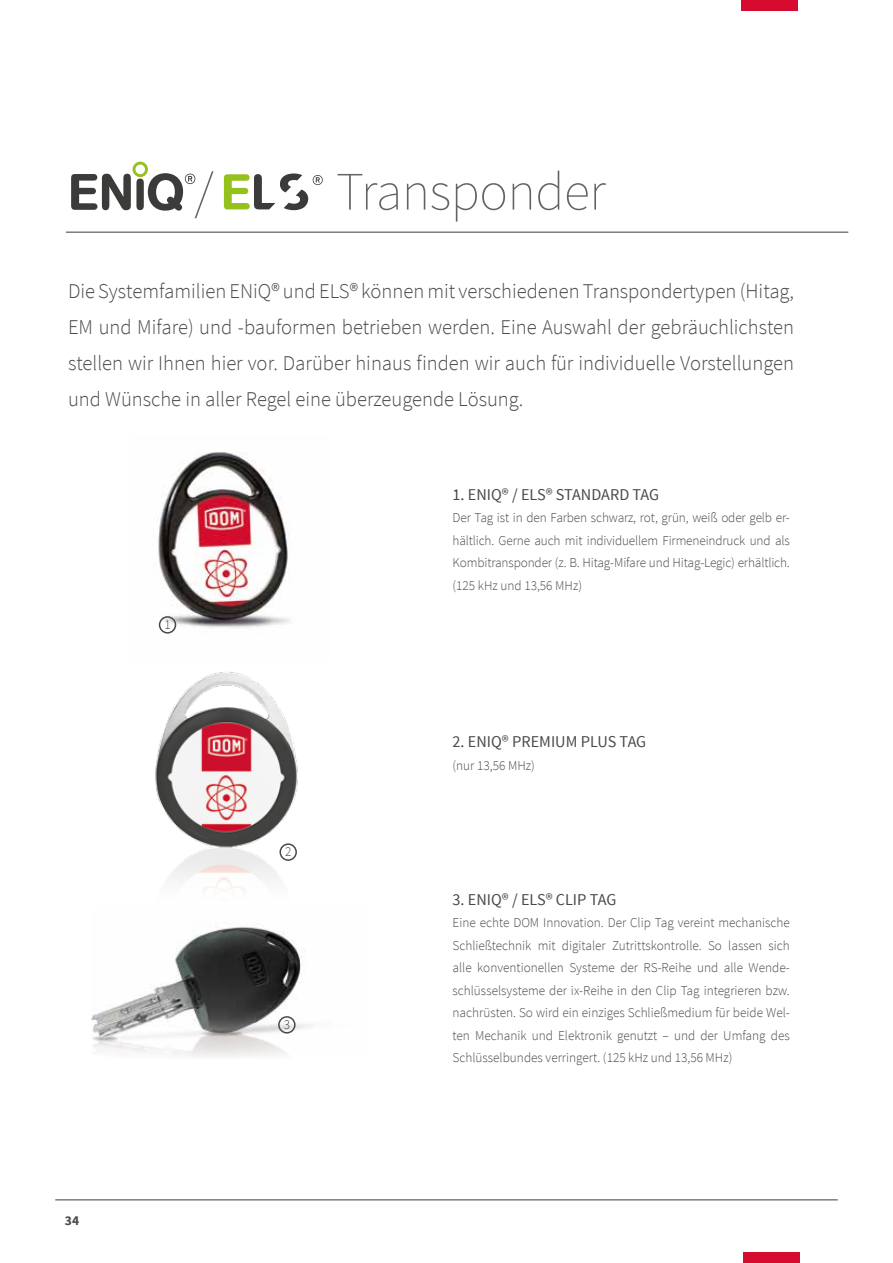
<style>
.page{position:relative;width:893px;height:1263px;background:#fff}
.page>*{position:absolute;margin:0;border:0;box-sizing:border-box;transform-origin:0 0}
.t1{font:200 54px "Source Sans Pro";letter-spacing:-.01em;color:#636362}
.t2{font:300 21px/36px "Source Sans Pro";color:#494948;text-align:justify}
.t3{font:16.5px "Source Sans Pro";color:#494948}
.t4{font:300 13.5px/22.5px "Source Sans Pro";color:#494948;text-align:justify}
.t5{font:700 13.5px "Source Sans Pro";color:#494948}
</style>
<div class="page">
<div style="left:741px;top:0;width:56px;height:11px;background:#d50c2f"></div>
<div style="left:743px;top:1252px;width:56px;height:11px;background:#d50c2f"></div>
<hr style="left:55px;top:1199px;width:783px;height:1px;background:#7d7d7d">
<img style="left:91px;top:925px;width:223px;height:131px">
<div style="left:278px;top:1016px;width:18px;height:17px;border:2px solid #494948;border-radius:50%"></div>
<img style="left:155px;top:672px;width:143px;height:222px">
<div style="left:279px;top:843px;width:18px;height:18px;border:2px solid #494948;border-radius:50%"></div>
<hr style="left:66px;top:231px;width:782px;height:2px;background:#7d7d7d">
<img style="left:155px;top:452px;width:136px;height:181px">
<div style="left:159px;top:616px;width:17px;height:18px;border:2px solid #494948;border-radius:50%"></div>
<svg style="left:71px;top:162px;width:124px;height:49px"></svg>
<svg style="left:224px;top:173px;width:99px;height:37px"></svg>
<h1 class="t1" style="left:194px;top:159px;width:21px">/</h1>
<h1 class="t1" style="left:336px;top:159px;width:271px">Transponder</h1>
<p class="t2" style="left:68px;top:273px;width:728px">Die Systemfamilien ENiQ® und ELS® können mit verschiedenen Transpondertypen (Hitag, EM und Mifare) und -bauformen betrieben werden. Eine Auswahl der gebräuchlichsten stellen wir Ihnen hier vor. Darüber hinaus finden wir auch für individuelle Vorstellungen und Wünsche in aller Regel eine überzeugende Lösung.</p>
<p class="t4" style="left:164px;top:613px;width:8px">1</p>
<p class="t5" style="left:65px;top:1211px;width:16px">34</p>
<p class="t4" style="left:285px;top:841px;width:8px">2</p>
<p class="t4" style="left:284px;top:1013px;width:8px">3</p>
<p class="t3" style="left:453px;top:484px;width:208px">1. ENIQ® / ELS® STANDARD TAG</p>
<p class="t4" style="left:453px;top:506px;width:339px">Der Tag ist in den Farben schwarz, rot, grün, weiß oder gelb er&shy;hältlich. Gerne auch mit individuellem Firmeneindruck und als Kombitransponder (z. B. Hitag-Mifare und Hitag-Legic) erhältlich. (125 kHz und 13,56 MHz)</p>
<p class="t3" style="left:453px;top:731px;width:195px">2. ENIQ® PREMIUM PLUS TAG</p>
<p class="t4" style="left:453px;top:754px;width:84px">(nur 13,56 MHz)</p>
<p class="t3" style="left:453px;top:889px;width:165px">3. ENIQ® / ELS® CLIP TAG</p>
<p class="t4" style="left:453px;top:911px;width:339px">Eine echte DOM Innovation. Der Clip Tag vereint mechanische Schließtechnik mit digitaler Zutrittskontrolle. So lassen sich alle konventionellen Systeme der RS-Reihe und alle Wende&shy;schlüsselsysteme der ix-Reihe in den Clip Tag integrieren bzw. nachrüsten. So wird ein einziges Schließmedium für beide Wel&shy;ten Mechanik und Elektronik genutzt – und der Umfang des Schlüsselbundes verringert. (125 kHz und 13,56 MHz)</p>
</div>
